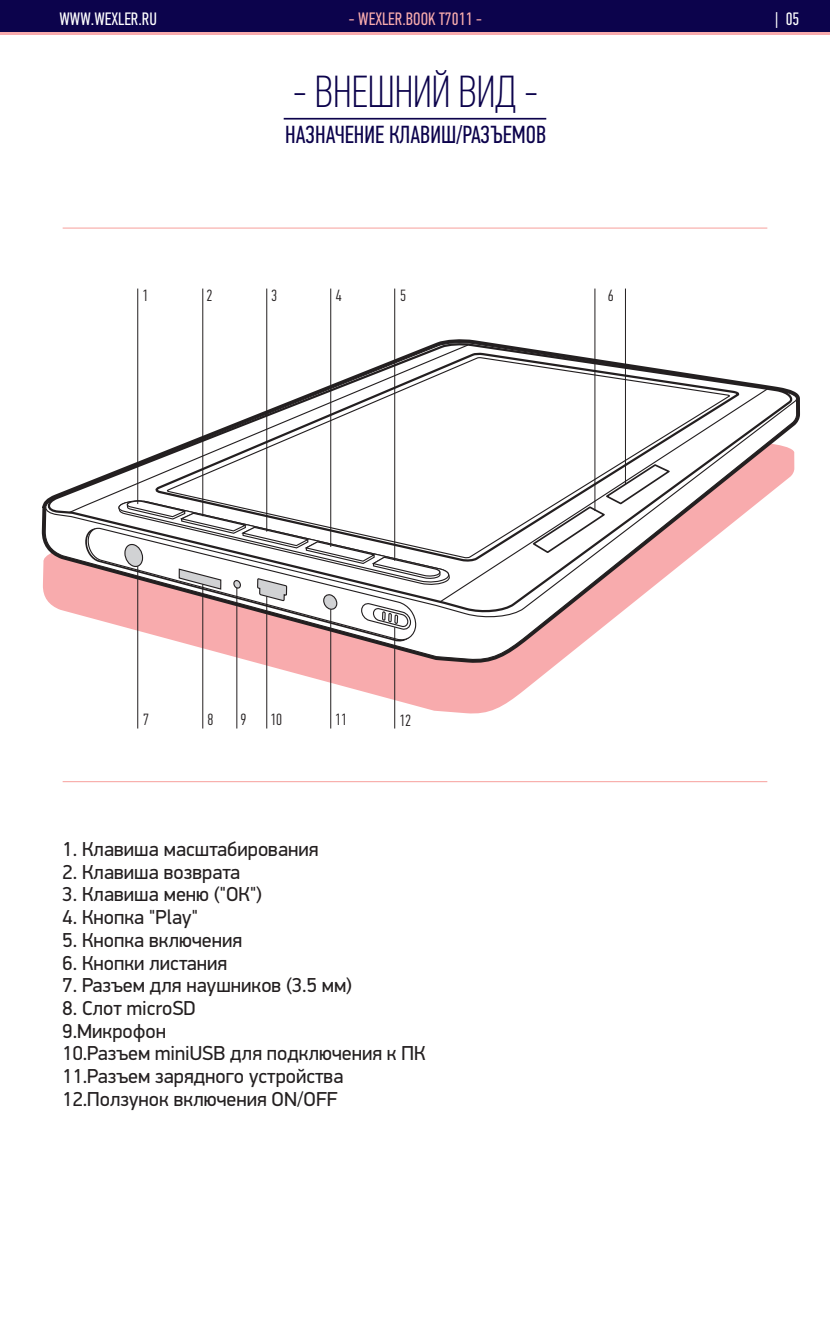
<style>
.page{position:relative;width:830px;height:1340px;background:#fff}
.page>*{position:absolute;margin:0;border:0;box-sizing:border-box;transform-origin:0 0}
.t1{font:100 45px "PF Din Text Comp Pro";color:#0c034c}
.t2{font:24.75px "PF Din Text Comp Pro";color:#0c034c}
.t3{font:20.25px/22.7px "PF Din Display Pro";color:#231f20}
.t4{font:18px "PF Din Text Comp Pro";color:#f8abad}
.t5{font:18px "PF Din Text Comp Pro";color:#fff}
.t6{font:300 16.2px "PF Din Text Comp Pro";color:#231f20}
</style>
<div class="page">
<div style="left:0;top:0;width:829px;height:32px;background:#0c034c"></div>
<svg style="left:138px;top:668px;width:414px;height:47px"></svg>
<svg style="left:38px;top:32px;width:766px;height:636px"></svg>
<svg style="left:44px;top:619px;width:753px;height:43px"></svg>
<svg style="left:43px;top:341px;width:750px;height:273px"></svg>
<svg style="left:469px;top:356px;width:261px;height:31px"></svg>
<svg style="left:451px;top:387px;width:317px;height:216px"></svg>
<svg style="left:67px;top:344px;width:402px;height:170px"></svg>
<svg style="left:84px;top:500px;width:367px;height:171px"></svg>
<hr style="left:137px;top:566px;width:1px;height:162px;background:#231f20">
<hr style="left:202px;top:288px;width:1px;height:228px;background:#231f20">
<hr style="left:266px;top:288px;width:1px;height:243px;background:#231f20">
<hr style="left:330px;top:288px;width:1px;height:259px;background:#231f20">
<hr style="left:394px;top:288px;width:1px;height:272px;background:#231f20">
<hr style="left:202px;top:584px;width:1px;height:144px;background:#231f20">
<hr style="left:236px;top:587px;width:1px;height:141px;background:#231f20">
<hr style="left:266px;top:596px;width:1px;height:132px;background:#231f20">
<hr style="left:330px;top:609px;width:1px;height:119px;background:#231f20">
<hr style="left:394px;top:627px;width:1px;height:101px;background:#231f20">
<hr style="left:137px;top:288px;width:1px;height:216px;background:#231f20">
<hr style="left:594px;top:288px;width:1px;height:223px;background:#231f20">
<hr style="left:624px;top:288px;width:1px;height:196px;background:#231f20">
<hr style="left:63px;top:227px;width:704px;height:2px;background:#f8aaa7">
<hr style="left:63px;top:781px;width:704px;height:1px;background:#f8aaa7">
<p class="t5" style="left:59px;top:12px;width:99px">WWW.WEXLER.RU</p>
<p class="t4" style="left:348px;top:12px;width:135px">- WEXLER.BOOK T7011 -</p>
<p class="t5" style="left:774px;top:12px;width:26px">| 05</p>
<h1 class="t1" style="left:292px;top:74px;width:247px">- ВНЕШНИЙ ВИД -</h1>
<p class="t2" style="left:285px;top:125px;width:262px">НАЗНАЧЕНИЕ КЛАВИШ/РАЗЪЕМОВ</p>
<p class="t6" style="left:142px;top:288px;width:7px">1</p>
<p class="t6" style="left:206px;top:289px;width:7px">2</p>
<p class="t6" style="left:271px;top:289px;width:7px">3</p>
<p class="t6" style="left:335px;top:289px;width:7px">4</p>
<p class="t6" style="left:400px;top:288px;width:7px">5</p>
<p class="t6" style="left:607px;top:288px;width:7px">6</p>
<p class="t6" style="left:207px;top:713px;width:7px">8</p>
<p class="t6" style="left:240px;top:713px;width:7px">9</p>
<p class="t6" style="left:270px;top:713px;width:13px">10</p>
<p class="t6" style="left:334px;top:713px;width:13px">11</p>
<p class="t6" style="left:143px;top:713px;width:7px">7</p>
<p class="t6" style="left:399px;top:713px;width:13px">12</p>
<p class="t3" style="left:63px;top:839px;width:257px">1. Клавиша масштабирования</p>
<p class="t3" style="left:63px;top:862px;width:179px">2. Клавиша возврата</p>
<p class="t3" style="left:63px;top:885px;width:201px">3. Клавиша меню ("ОК")</p>
<p class="t3" style="left:63px;top:907px;width:137px">4. Кнопка "Play"</p>
<p class="t3" style="left:63px;top:930px;width:181px">5. Кнопка включения</p>
<p class="t3" style="left:63px;top:953px;width:166px">6. Кнопки листания</p>
<p class="t3" style="left:63px;top:975px;width:291px">7. Разъем для наушников (3.5 мм)</p>
<p class="t3" style="left:63px;top:998px;width:364px">8. Слот microSD<br>9.Микрофон<br>10.Разъем miniUSB для подключения к ПК<br>11.Разъем зарядного устройства<br>12.Ползунок включения ON/OFF</p>
</div>
